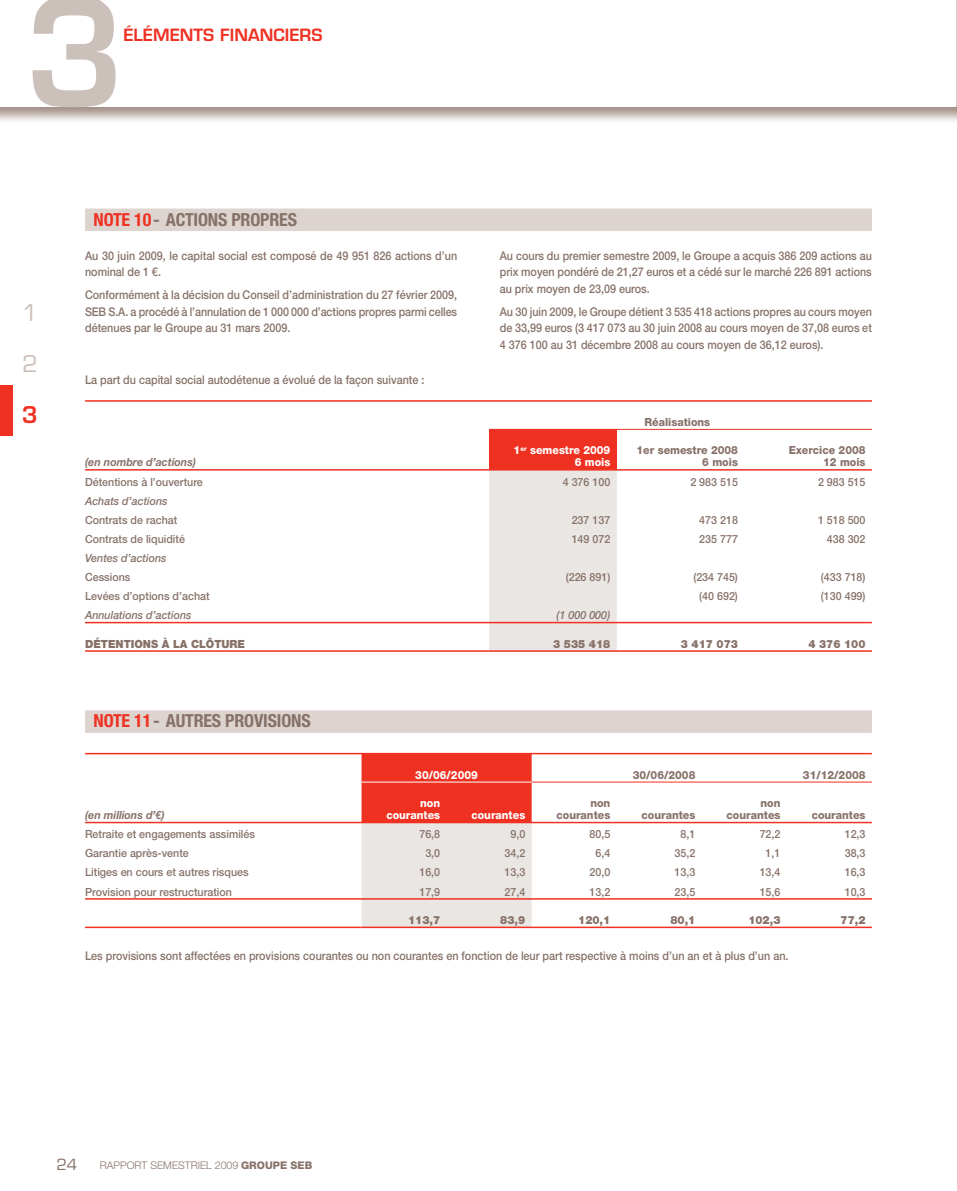
<style>
.page{position:relative;width:957px;height:1191px;background:#fff}
.page>*{position:absolute;margin:0;border:0;box-sizing:border-box;transform-origin:0 0}
.t1{font:22.5px "Eurostile LT Std";color:#ccc0ba}
.t2{font:600 22.5px "Eurostile LT Std";color:#ef3122}
.t3{font:700 condensed 18px "Helvetica Neue LT Std";letter-spacing:-.01em;color:#877269}
.t4{font:600 16.5px "Eurostile LT Std";color:#ef3122}
.t5{font:15px "Eurostile LT Std";color:#877269}
.t6{font:500 12px/16.5px "Helvetica Neue LT Std";color:#877269;text-align:justify;scale:.9 1}
.t7{font:500 11.25px/19px "Helvetica Neue LT Std";color:#877269;scale:.95 1}
.t8{font:800 11.25px/12px "Helvetica Neue LT Std";color:#877269;text-align:right;scale:.95 1}
.t9{font:900 11.25px "Helvetica Neue LT Std";color:#877269;scale:.95 1}
.t10{font:italic 500 11.25px/19px "Helvetica Neue LT Std";color:#877269;scale:.95 1}
.t11{font:800 11.25px/12px "Helvetica Neue LT Std";color:#fff;text-align:right;scale:.95 1}
.t12{font:italic 700 11.25px "Helvetica Neue LT Std";color:#877269;scale:.95 1}
.t13{font:300 10.5px "Helvetica Neue LT Std";color:#877269}
.s1{color:#ef3122}
.s2{font-style:italic}
.s3{font-style:normal}
.s4{font-weight:800}
</style>
<div class="page">
<div style="left:0;top:385px;width:13px;height:50px;background:#ef3122"></div>
<img style="left:956px;top:106px;width:1px;height:16px">
<img style="left:956px;top:0;width:1px;height:106px">
<svg style="left:33px;top:0;width:83px;height:107px"></svg>
<div style="left:85px;top:208px;width:787px;height:23px;background:#ddd4d0"></div>
<div style="left:489px;top:429px;width:128px;height:41px;background:#ef3122"></div>
<div style="left:489px;top:470px;width:128px;height:180px;background:#eae6e3"></div>
<hr style="left:489px;top:429px;width:383px;height:1px;background:#ef3122">
<hr style="left:85px;top:650px;width:404px;height:2px;background:#ef3122">
<hr style="left:85px;top:622px;width:787px;height:1px;background:#ef3122">
<hr style="left:489px;top:650px;width:383px;height:2px;background:#ef3122">
<hr style="left:85px;top:469px;width:787px;height:1px;background:#ef3122">
<hr style="left:85px;top:400px;width:787px;height:2px;background:#ef3122">
<div style="left:85px;top:710px;width:787px;height:23px;background:#ddd4d0"></div>
<svg style="left:361px;top:754px;width:170px;height:172px;background:#ec9e97"></svg>
<hr style="left:531px;top:781px;width:341px;height:1px;background:#ef3122">
<hr style="left:85px;top:926px;width:276px;height:2px;background:#ef3122">
<hr style="left:85px;top:898px;width:787px;height:1px;background:#ef3122">
<hr style="left:361px;top:926px;width:511px;height:2px;background:#ef3122">
<hr style="left:85px;top:821px;width:787px;height:2px;background:#ef3122">
<hr style="left:361px;top:781px;width:170px;height:1px;background:#fff">
<hr style="left:85px;top:753px;width:787px;height:1px;background:#ef3122">
<p class="t4" style="left:123px;top:28px;width:201px">ÉLÉMENTS FINANCIERS</p>
<p class="t1" style="left:22px;top:304px;width:17px">1</p>
<p class="t1" style="left:22px;top:355px;width:17px">2</p>
<p class="t2" style="left:22px;top:406px;width:17px">3</p>
<p class="t3" style="left:94px;top:213px;width:205px"><span class="s1">NOTE 10</span> - ACTIONS PROPRES</p>
<p class="t6" style="left:85px;top:248px;width:415px">Au 30 juin 2009, le capital social est composé de 49 951 826 actions d’un nominal de 1 €.</p>
<p class="t6" style="left:85px;top:288px;width:415px">Conformément à la décision du Conseil d’administration du 27 février 2009, SEB S.A. a procédé à l’annulation de 1 000 000 d’actions propres parmi celles détenues par le Groupe au 31 mars 2009.</p>
<p class="t6" style="left:85px;top:372px;width:379px">La part du capital social autodétenue a évolué de la façon suivante :</p>
<p class="t12" style="left:85px;top:458px;width:118px">(en nombre d’actions)</p>
<p class="t6" style="left:500px;top:248px;width:415px">Au cours du premier semestre 2009, le Groupe a acquis 386 209 actions au prix moyen pondéré de 21,27 euros et a cédé sur le marché 226 891 actions au prix moyen de 23,09 euros.</p>
<p class="t6" style="left:500px;top:304px;width:415px">Au 30 juin 2009, le Groupe détient 3 535 418 actions propres au cours moyen de 33,99 euros (3 417 073 au 30 juin 2008 au cours moyen de 37,08 euros et 4 376 100 au 31 décembre 2008 au cours moyen de 36,12 euros).</p>
<p class="t8" style="left:644px;top:417px;width:71px">Réalisations</p>
<p class="t11" style="left:513px;top:445px;width:103px">1<sup>er</sup> semestre 2009<br>6 mois</p>
<p class="t8" style="left:636px;top:445px;width:108px">1er semestre 2008<br>6 mois</p>
<p class="t8" style="left:789px;top:445px;width:82px">Exercice 2008<br>12 mois</p>
<p class="t7" style="left:85px;top:473px;width:126px">Détentions à l’ouverture</p>
<p class="t7" style="left:563px;top:473px;width:52px">4 376 100</p>
<p class="t7" style="left:690px;top:473px;width:52px">2 983 515</p>
<p class="t7" style="left:818px;top:473px;width:52px">2 983 515</p>
<p class="t7" style="left:85px;top:492px;width:99px"><span class="s2">Achats d’actions<br></span>Contrats de rachat</p>
<p class="t7" style="left:572px;top:511px;width:42px">237 137</p>
<p class="t7" style="left:699px;top:511px;width:42px">473 218</p>
<p class="t7" style="left:818px;top:511px;width:52px">1 518 500</p>
<p class="t7" style="left:85px;top:530px;width:107px">Contrats de liquidité</p>
<p class="t7" style="left:572px;top:530px;width:42px">149 072</p>
<p class="t7" style="left:699px;top:530px;width:42px">235 777</p>
<p class="t7" style="left:827px;top:530px;width:42px">438 302</p>
<p class="t10" style="left:85px;top:549px;width:87px">Ventes d’actions<br><span class="s3">Cessions</span></p>
<p class="t7" style="left:566px;top:568px;width:48px">(226 891)</p>
<p class="t7" style="left:693px;top:568px;width:48px">(234 745)</p>
<p class="t7" style="left:821px;top:568px;width:48px">(433 718)</p>
<p class="t7" style="left:85px;top:587px;width:133px">Levées d’options d’achat</p>
<p class="t7" style="left:699px;top:587px;width:42px">(40 692)</p>
<p class="t7" style="left:821px;top:587px;width:48px">(130 499)</p>
<p class="t10" style="left:85px;top:607px;width:114px">Annulations d’actions</p>
<p class="t10" style="left:556px;top:607px;width:58px">(1 000 000)</p>
<p class="t9" style="left:85px;top:639px;width:170px">DÉTENTIONS À LA CLÔTURE</p>
<p class="t9" style="left:553px;top:639px;width:62px">3 535 418</p>
<p class="t9" style="left:681px;top:639px;width:62px">3 417 073</p>
<p class="t9" style="left:808px;top:639px;width:62px">4 376 100</p>
<p class="t3" style="left:94px;top:714px;width:219px"><span class="s1">NOTE 11</span> - AUTRES PROVISIONS</p>
<p class="t12" style="left:85px;top:811px;width:85px">(en millions d’€)</p>
<p class="t11" style="left:415px;top:770px;width:67px">30/06/2009</p>
<p class="t8" style="left:633px;top:770px;width:67px">30/06/2008</p>
<p class="t8" style="left:803px;top:770px;width:67px">31/12/2008</p>
<p class="t11" style="left:386px;top:798px;width:58px">non courantes</p>
<p class="t11" style="left:471px;top:810px;width:58px">courantes</p>
<p class="t8" style="left:556px;top:798px;width:58px">non courantes</p>
<p class="t8" style="left:641px;top:810px;width:58px">courantes</p>
<p class="t8" style="left:726px;top:798px;width:58px">non courantes</p>
<p class="t8" style="left:811px;top:810px;width:58px">courantes</p>
<p class="t7" style="left:85px;top:826px;width:180px">Retraite et engagements assimilés</p>
<p class="t7" style="left:419px;top:826px;width:23px">76,8</p>
<p class="t7" style="left:510px;top:826px;width:17px">9,0</p>
<p class="t7" style="left:589px;top:826px;width:23px">80,5</p>
<p class="t7" style="left:680px;top:826px;width:17px">8,1</p>
<p class="t7" style="left:759px;top:826px;width:23px">72,2</p>
<p class="t7" style="left:844px;top:826px;width:23px">12,3</p>
<p class="t7" style="left:85px;top:845px;width:111px">Garantie après-vente</p>
<p class="t7" style="left:425px;top:845px;width:17px">3,0</p>
<p class="t7" style="left:504px;top:845px;width:23px">34,2</p>
<p class="t7" style="left:595px;top:845px;width:17px">6,4</p>
<p class="t7" style="left:674px;top:845px;width:23px">35,2</p>
<p class="t7" style="left:765px;top:845px;width:17px">1,1</p>
<p class="t7" style="left:844px;top:845px;width:23px">38,3</p>
<p class="t7" style="left:85px;top:864px;width:174px">Litiges en cours et autres risques</p>
<p class="t7" style="left:419px;top:864px;width:23px">16,0</p>
<p class="t7" style="left:504px;top:864px;width:23px">13,3</p>
<p class="t7" style="left:589px;top:864px;width:23px">20,0</p>
<p class="t7" style="left:674px;top:864px;width:23px">13,3</p>
<p class="t7" style="left:759px;top:864px;width:23px">13,4</p>
<p class="t7" style="left:844px;top:864px;width:23px">16,3</p>
<p class="t7" style="left:85px;top:883px;width:156px">Provision pour restructuration</p>
<p class="t7" style="left:419px;top:883px;width:23px">17,9</p>
<p class="t7" style="left:504px;top:883px;width:23px">27,4</p>
<p class="t7" style="left:589px;top:883px;width:23px">13,2</p>
<p class="t7" style="left:674px;top:883px;width:23px">23,5</p>
<p class="t7" style="left:759px;top:883px;width:23px">15,6</p>
<p class="t7" style="left:844px;top:883px;width:23px">10,3</p>
<p class="t9" style="left:408px;top:916px;width:35px">113,7</p>
<p class="t9" style="left:500px;top:916px;width:28px">83,9</p>
<p class="t9" style="left:578px;top:916px;width:35px">120,1</p>
<p class="t9" style="left:670px;top:916px;width:28px">80,1</p>
<p class="t9" style="left:748px;top:916px;width:35px">102,3</p>
<p class="t9" style="left:840px;top:916px;width:28px">77,2</p>
<p class="t6" style="left:85px;top:948px;width:783px">Les provisions sont affectées en provisions courantes ou non courantes en fonction de leur part respective à moins d’un an et à plus d’un an.</p>
<p class="t5" style="left:57px;top:1158px;width:22px">24</p>
<p class="t13" style="left:100px;top:1161px;width:214px">RAPPORT SEMESTRIEL 2009 <span class="s4">GROUPE SEB</span></p>
</div>
